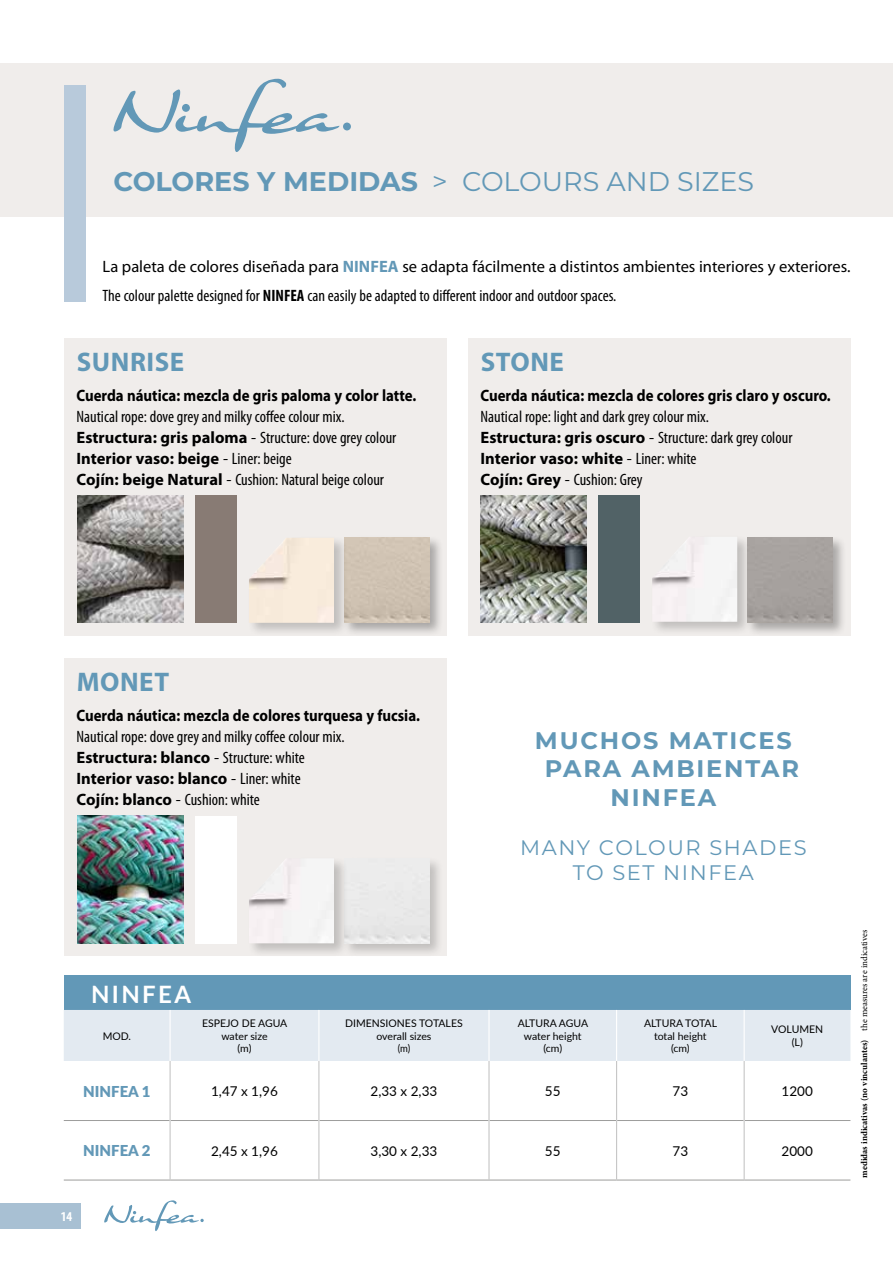
<style>
.page{position:relative;width:893px;height:1263px;background:#fff}
.page>*{position:absolute;margin:0;border:0;box-sizing:border-box;transform-origin:0 0}
.t1{font:27px "Montserrat";color:#6298b7}
.t2{font:700 27px "Myriad Pro";letter-spacing:.02em;color:#6298b7}
.t3{font:700 24px/28.8px "Montserrat";letter-spacing:.075em;color:#6298b7;text-align:center}
.t4{font:700 24px "Lato";letter-spacing:.1em;color:#fff}
.t5{font:21px/25.2px "Montserrat";letter-spacing:.075em;color:#6298b7;text-align:center}
.t6{font:condensed 16.5px/21px "Myriad Pro";color:#000}
.t7{font:16.5px/28.3px "Myriad Pro";color:#000}
.t8{font:700 16.5px "Myriad Pro";color:#000;scale:.9 1}
.t9{font:900 15px "Lato";color:#6298b7}
.t10{font:13.5px "Lato";color:#000}
.t11{font:700 condensed 13.5px "Myriad Pro";color:#fff}
.t12{font:10.5px/12.6px "Lato";color:#000;text-align:center}
.t13{font:700 9px "Minion Pro";color:#000}
.s1{font-weight:700}
.s2{font-weight:700;color:#6298b7}
.s3{font-stretch:condensed}
.s4{font-weight:700;font-stretch:condensed}
.s5{font-weight:700;font-stretch:normal}
.s6{font-stretch:normal}
.s7{font-weight:400}
</style>
<div class="page">
<div style="left:0;top:1203px;width:81px;height:26px;background:#a8c0d3"></div>
<svg style="left:104px;top:1200px;width:100px;height:31px"></svg>
<div style="left:64px;top:338px;width:382px;height:298px;background:#f0edeb"></div>
<div style="left:64px;top:658px;width:382px;height:298px;background:#f0edeb"></div>
<div style="left:468px;top:338px;width:382px;height:298px;background:#f0edeb"></div>
<div style="left:64px;top:976px;width:786px;height:34px;background:#6298b7"></div>
<div style="left:64px;top:1010px;width:786px;height:51px;background:#e3eaf1"></div>
<svg style="left:64px;top:1061px;width:786px;height:119px"></svg>
<hr style="left:64px;top:1120px;width:106px;height:1px;background:#9d9d9c">
<hr style="left:171px;top:1120px;width:147px;height:1px;background:#9d9d9c">
<hr style="left:319px;top:1120px;width:169px;height:1px;background:#9d9d9c">
<hr style="left:490px;top:1120px;width:126px;height:1px;background:#9d9d9c">
<hr style="left:617px;top:1120px;width:127px;height:1px;background:#9d9d9c">
<hr style="left:745px;top:1120px;width:105px;height:1px;background:#9d9d9c">
<hr style="left:64px;top:1180px;width:106px;height:1px;background:#9d9d9c">
<hr style="left:170px;top:1180px;width:149px;height:1px;background:#9d9d9c">
<hr style="left:319px;top:1180px;width:170px;height:1px;background:#9d9d9c">
<hr style="left:489px;top:1180px;width:128px;height:1px;background:#9d9d9c">
<hr style="left:617px;top:1180px;width:127px;height:1px;background:#9d9d9c">
<hr style="left:744px;top:1180px;width:106px;height:1px;background:#9d9d9c">
<hr style="left:170px;top:1061px;width:1px;height:59px;background:#c6c6c6">
<hr style="left:318px;top:1061px;width:1px;height:59px;background:#c6c6c6">
<hr style="left:488px;top:1061px;width:2px;height:59px;background:#c6c6c6">
<hr style="left:616px;top:1061px;width:1px;height:59px;background:#c6c6c6">
<hr style="left:744px;top:1061px;width:1px;height:59px;background:#c6c6c6">
<hr style="left:170px;top:1120px;width:1px;height:60px;background:#c6c6c6">
<hr style="left:318px;top:1120px;width:1px;height:60px;background:#c6c6c6">
<hr style="left:488px;top:1120px;width:2px;height:60px;background:#c6c6c6">
<hr style="left:616px;top:1120px;width:1px;height:60px;background:#c6c6c6">
<hr style="left:744px;top:1120px;width:1px;height:60px;background:#c6c6c6">
<hr style="left:170px;top:1010px;width:1px;height:51px;background:#fff">
<hr style="left:318px;top:1010px;width:1px;height:51px;background:#fff">
<hr style="left:488px;top:1010px;width:2px;height:51px;background:#fff">
<hr style="left:616px;top:1010px;width:1px;height:51px;background:#fff">
<hr style="left:744px;top:1010px;width:1px;height:51px;background:#fff">
<img style="left:77px;top:816px;width:107px;height:127px">
<div style="left:195px;top:816px;width:41px;height:127px;background:#fff"></div>
<div style="left:342px;top:856px;width:102px;height:101px;background:#000;opacity:.2"></div>
<img style="left:348px;top:858px;width:82px;height:85px">
<div style="left:247px;top:856px;width:101px;height:101px;background:#000;opacity:.2"></div>
<img style="left:249px;top:858px;width:85px;height:85px">
<div style="left:342px;top:535px;width:102px;height:102px;background:#000;opacity:.3"></div>
<img style="left:348px;top:538px;width:82px;height:85px">
<img style="left:77px;top:495px;width:107px;height:128px">
<div style="left:195px;top:496px;width:41px;height:127px;background:#887b74"></div>
<div style="left:247px;top:535px;width:101px;height:102px;background:#000;opacity:.2"></div>
<img style="left:249px;top:538px;width:85px;height:85px">
<img style="left:480px;top:495px;width:107px;height:128px">
<div style="left:599px;top:496px;width:41px;height:127px;background:#516266"></div>
<div style="left:650px;top:534px;width:101px;height:102px;background:#000;opacity:.2"></div>
<img style="left:652px;top:537px;width:85px;height:85px">
<div style="left:745px;top:535px;width:102px;height:102px;background:#000;opacity:.3"></div>
<div style="left:748px;top:538px;width:85px;height:85px;background:#a6a19e"></div>
<div style="left:0;top:64px;width:893px;height:153px;background:#f0edeb"></div>
<div style="left:64px;top:85px;width:21px;height:217px;background:#b8cadb"></div>
<svg style="left:113px;top:79px;width:226px;height:73px"></svg>
<div style="left:182px;top:104px;width:8px;height:8px;background:#6298b7;border-radius:50%"></div>
<div style="left:343px;top:123px;width:8px;height:7px;background:#6298b7;border-radius:50%"></div>
<h1 class="t1" style="left:113px;top:163px;width:642px"><span class="s1">COLORES Y MEDIDAS</span> &gt; COLOURS AND SIZES</h1>
<p class="t7" style="left:103px;top:253px;width:749px">La paleta de colores diseñada para <span class="s2">NINFEA</span> se adapta fácilmente a distintos ambientes interiores y exteriores.<br><span class="s3">The colour palette designed for</span> <span class="s4">NINFEA</span> <span class="s3">can easily be adapted to different indoor and outdoor spaces.</span></p>
<h1 class="t2" style="left:77px;top:347px;width:109px">SUNRISE</h1>
<p class="t8" style="left:77px;top:386px;width:379px">Cuerda náutica: mezcla de gris paloma y color latte.</p>
<p class="t6" style="left:77px;top:406px;width:321px">Nautical rope: dove grey and milky coffee colour mix.<br><span class="s5">Estructura: gris paloma</span> <span class="s6">-</span> Structure: dove grey colour <span class="s5">Interior vaso: beige</span> <span class="s6">-</span> Liner: beige<br><span class="s5">Cojín: beige Natural</span> <span class="s6">-</span> Cushion: Natural beige colour</p>
<h1 class="t2" style="left:481px;top:347px;width:85px">STONE</h1>
<p class="t8" style="left:480px;top:386px;width:391px">Cuerda náutica: mezcla de colores gris claro y oscuro.</p>
<p class="t6" style="left:480px;top:406px;width:313px">Nautical rope: light and dark grey colour mix.<br><span class="s5">Estructura: gris oscuro</span> <span class="s6">-</span> Structure: dark grey colour <span class="s5">Interior vaso: white</span> <span class="s6">-</span> Liner: white<br><span class="s5">Cojín: Grey</span> <span class="s6">-</span> Cushion: Grey</p>
<h1 class="t2" style="left:77px;top:667px;width:94px">MONET</h1>
<p class="t8" style="left:77px;top:706px;width:383px">Cuerda náutica: mezcla de colores turquesa y fucsia.</p>
<p class="t6" style="left:77px;top:726px;width:270px">Nautical rope: dove grey and milky coffee colour mix.<br><span class="s5">Estructura: blanco</span> <span class="s6">-</span> Structure: white <span class="s5">Interior vaso: blanco</span> <span class="s6">-</span> Liner: white <span class="s5">Cojín: blanco</span> <span class="s6">-</span> Cushion: white</p>
<h2 class="t3" style="left:535px;top:724px;width:266px">MUCHOS MATICES<br>PARA AMBIENTAR<br>NINFEA</h2>
<p class="t5" style="left:520px;top:834px;width:288px">MANY COLOUR SHADES<br>TO SET NINFEA</p>
<h2 class="t4" style="left:91px;top:976px;width:102px">NINFEA</h2>
<p class="t12" style="left:103px;top:1029px;width:30px">MOD.</p>
<p class="t12" style="left:202px;top:1016px;width:87px">ESPEJO DE AGUA water size<br>(m)</p>
<p class="t12" style="left:345px;top:1016px;width:119px">DIMENSIONES TOTALES overall sizes<br>(m)</p>
<p class="t12" style="left:518px;top:1016px;width:72px">ALTURA AGUA water height (cm)</p>
<p class="t12" style="left:644px;top:1016px;width:75px">ALTURA TOTAL total height (cm)</p>
<p class="t12" style="left:771px;top:1023px;width:53px">VOLUMEN (L)</p>
<p class="t9" style="left:83px;top:1080px;width:69px">NINFEA 1</p>
<p class="t10" style="left:211px;top:1081px;width:68px">1,47 x 1,96</p>
<p class="t10" style="left:371px;top:1081px;width:68px">2,33 x 2,33</p>
<p class="t10" style="left:545px;top:1081px;width:17px">55</p>
<p class="t10" style="left:672px;top:1081px;width:17px">73</p>
<p class="t10" style="left:782px;top:1081px;width:33px">1200</p>
<p class="t9" style="left:83px;top:1139px;width:69px">NINFEA 2</p>
<p class="t10" style="left:211px;top:1141px;width:68px">2,45 x 1,96</p>
<p class="t10" style="left:371px;top:1141px;width:68px">3,30 x 2,33</p>
<p class="t10" style="left:545px;top:1141px;width:17px">55</p>
<p class="t10" style="left:672px;top:1141px;width:17px">73</p>
<p class="t10" style="left:782px;top:1141px;width:33px">2000</p>
<p class="t11" style="left:61px;top:1209px;width:13px">14</p>
<p class="t13" style="left:858px;top:1178px;width:249px;rotate:-90deg">medidas indicativas (no vinculantes) <span class="s7">the measures are indicatives</span></p>
</div>
